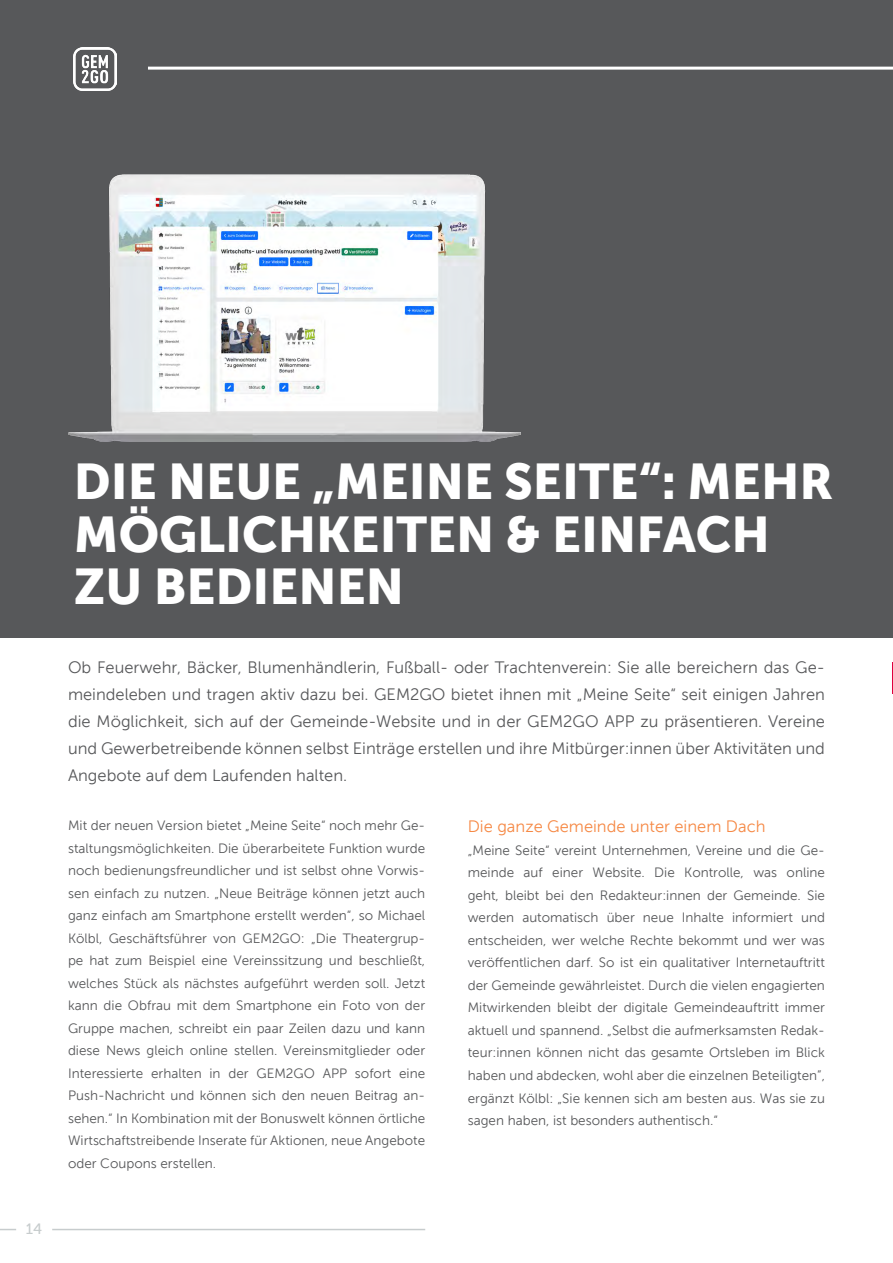
<style>
.page{position:relative;width:893px;height:1263px;background:#fff}
.page>*{position:absolute;margin:0;border:0;box-sizing:border-box;transform-origin:0 0}
.t1{font:49.5px/52.5px "Museo Sans 900";color:#fff}
.t2{font:16.5px/27px "Museo Sans 300";color:#57585a;text-align:justify}
.t3{font:16.5px "Museo Sans 300";color:#f68945}
.t4{font:15px "Museo Sans 500";color:#c7cccd}
.t5{font:13.5px/22.5px "Museo Sans 300";color:#57585a;text-align:justify}
</style>
<div class="page">
<hr style="left:892px;top:662px;width:1px;height:32px;background:#df003e">
<div style="left:0;top:0;width:893px;height:637px;background:#57585a"></div>
<svg style="left:0;top:1229px;width:16px;height:1px"></svg>
<hr style="left:52px;top:1229px;width:373px;height:1px;background:#c7cccd">
<hr style="left:148px;top:67px;width:745px;height:3px;background:#fff">
<img style="left:74px;top:48px;width:43px;height:43px">
<img style="left:68px;top:174px;width:452px;height:268px">
<p class="t4" style="left:26px;top:1221px;width:18px">14</p>
<h1 class="t1" style="left:74px;top:455px;width:761px">DIE NEUE „MEINE SEITE“: MEHR<br>MÖGLICHKEITEN &amp; EINFACH<br>ZU BEDIENEN</h1>
<p class="t2" style="left:68px;top:654px;width:758px">Ob Feuerwehr, Bäcker, Blumenhändlerin, Fußball- oder Trachtenverein: Sie alle bereichern das Ge&shy;meindeleben und tragen aktiv dazu bei. GEM2GO bietet ihnen mit „Meine Seite“ seit einigen Jahren die Möglichkeit, sich auf der Gemeinde-Website und in der GEM2GO APP zu präsentieren. Vereine und Gewerbetreibende können selbst Einträge erstellen und ihre Mitbürger:innen über Aktivitäten und Angebote auf dem Laufenden halten.</p>
<p class="t5" style="left:68px;top:814px;width:359px">Mit der neuen Version bietet „Meine Seite“ noch mehr Ge&shy;staltungsmöglichkeiten. Die überarbeitete Funktion wurde noch bedienungsfreundlicher und ist selbst ohne Vorwis&shy;sen einfach zu nutzen. „Neue Beiträge können jetzt auch ganz einfach am Smartphone erstellt werden“, so Michael Kölbl, Geschäftsführer von GEM2GO: „Die Theatergrup&shy;pe hat zum Beispiel eine Vereinssitzung und beschließt, welches Stück als nächstes aufgeführt werden soll. Jetzt kann die Obfrau mit dem Smartphone ein Foto von der Gruppe machen, schreibt ein paar Zeilen dazu und kann diese News gleich online stellen. Vereinsmitglieder oder Interessierte erhalten in der GEM2GO APP sofort eine Push-Nachricht und können sich den neuen Beitrag an&shy;sehen.“ In Kombination mit der Bonuswelt können örtliche Wirtschaftstreibende Inserate für Aktionen, neue Angebote oder Coupons erstellen.</p>
<p class="t3" style="left:468px;top:818px;width:299px">Die ganze Gemeinde unter einem Dach</p>
<p class="t5" style="left:468px;top:839px;width:359px">„Meine Seite“ vereint Unternehmen, Vereine und die Ge&shy;meinde auf einer Website. Die Kontrolle, was online geht, bleibt bei den Redakteur:innen der Gemeinde. Sie werden automatisch über neue Inhalte informiert und entscheiden, wer welche Rechte bekommt und wer was veröffentlichen darf. So ist ein qualitativer Internetauftritt der Gemeinde gewährleistet. Durch die vielen engagierten Mitwirkenden bleibt der digitale Gemeindeauftritt immer aktuell und spannend. „Selbst die aufmerksamsten Redak&shy;teur:innen können nicht das gesamte Ortsleben im Blick haben und abdecken, wohl aber die einzelnen Beteiligten”, ergänzt Kölbl: „Sie kennen sich am besten aus. Was sie zu sagen haben, ist besonders authentisch.“</p>
</div>
